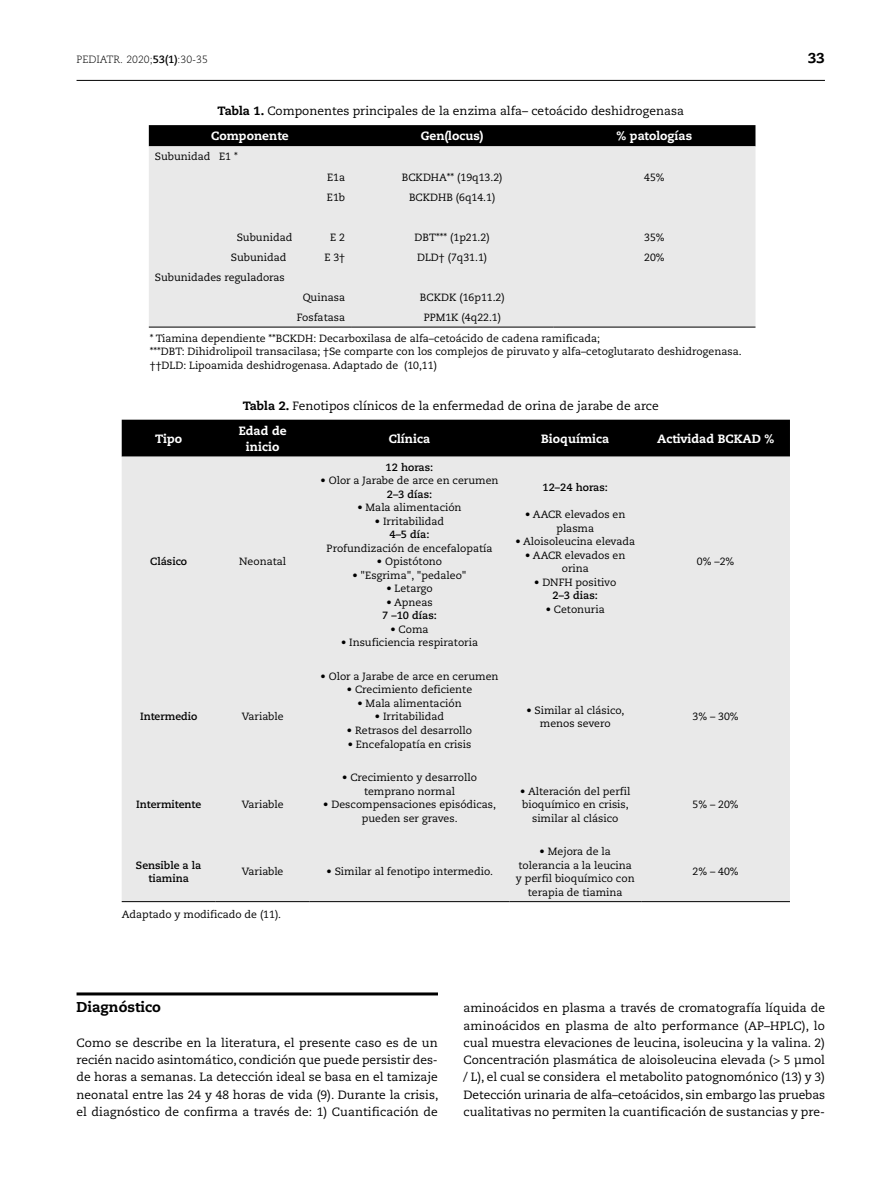
<style>
.page{position:relative;width:893px;height:1191px;background:#fff}
.page>*{position:absolute;margin:0;border:0;box-sizing:border-box;transform-origin:0 0}
.t1{font:800 14.25px "Caecilia LT Std";color:#000}
.t2{font:12px/17.2px "Caecilia LT Std";color:#000;text-align:justify}
.t3{font:800 12px/15.8px "Caecilia LT Std";color:#fff;text-align:center}
.t4{font:10.5px/13.5px "Caecilia LT Std";color:#000;text-align:center}
.t5{font:700 10.5px/13.5px "Caecilia LT Std";color:#000;text-align:center}
.t6{font:300 10.5px "Caecilia LT Std";color:#000}
.s1{font-weight:700}
.s2{font-weight:800}
</style>
<div class="page">
<hr style="left:77px;top:80px;width:748px;height:1px;background:#000">
<div style="left:149px;top:125px;width:606px;height:21px;background:#000"></div>
<div style="left:149px;top:146px;width:606px;height:181px;background:#e9e9e9"></div>
<hr style="left:149px;top:327px;width:202px;height:1px;background:#000">
<hr style="left:351px;top:327px;width:202px;height:1px;background:#000">
<hr style="left:553px;top:327px;width:202px;height:1px;background:#000">
<div style="left:122px;top:420px;width:668px;height:37px;background:#000"></div>
<div style="left:122px;top:457px;width:668px;height:444px;background:#e9e9e9"></div>
<hr style="left:122px;top:901px;width:94px;height:1px;background:#000">
<hr style="left:216px;top:901px;width:94px;height:1px;background:#000">
<hr style="left:310px;top:901px;width:199px;height:1px;background:#000">
<hr style="left:509px;top:901px;width:132px;height:1px;background:#000">
<hr style="left:641px;top:901px;width:149px;height:1px;background:#000">
<hr style="left:77px;top:992px;width:361px;height:3px;background:#000">
<p class="t6" style="left:77px;top:53px;width:133px">PEDIATR. 2020;<span class="s1">53(1)</span>:30-35</p>
<h1 class="t1" style="left:808px;top:49px;width:18px">33</h1>
<p class="t2" style="left:218px;top:102px;width:468px"><span class="s2">Tabla 1.</span> Componentes principales de la enzima alfa– cetoácido deshidrogenasa</p>
<p class="t3" style="left:211px;top:128px;width:79px">Componente</p>
<p class="t3" style="left:421px;top:128px;width:64px">Gen(locus)</p>
<p class="t3" style="left:617px;top:128px;width:77px">% patologías</p>
<p class="t4" style="left:155px;top:150px;width:84px">Subunidad E1 *</p>
<p class="t4" style="left:327px;top:170px;width:19px">E1a</p>
<p class="t4" style="left:402px;top:170px;width:102px">BCKDHA** (19q13.2)</p>
<p class="t4" style="left:644px;top:170px;width:22px">45%</p>
<p class="t4" style="left:327px;top:190px;width:20px">E1b</p>
<p class="t4" style="left:409px;top:190px;width:88px">BCKDHB (6q14.1)</p>
<p class="t4" style="left:237px;top:230px;width:57px">Subunidad</p>
<p class="t4" style="left:330px;top:230px;width:16px">E 2</p>
<p class="t4" style="left:415px;top:230px;width:77px">DBT*** (1p21.2)</p>
<p class="t4" style="left:644px;top:230px;width:22px">35%</p>
<p class="t4" style="left:231px;top:251px;width:57px">Subunidad</p>
<p class="t4" style="left:324px;top:251px;width:22px">E 3†</p>
<p class="t4" style="left:417px;top:251px;width:72px">DLD† (7q31.1)</p>
<p class="t4" style="left:644px;top:251px;width:22px">20%</p>
<p class="t4" style="left:155px;top:271px;width:131px">Subunidades reguladoras</p>
<p class="t4" style="left:303px;top:291px;width:44px">Quinasa</p>
<p class="t4" style="left:420px;top:291px;width:86px">BCKDK (16p11.2)</p>
<p class="t4" style="left:297px;top:311px;width:50px">Fosfatasa</p>
<p class="t4" style="left:424px;top:311px;width:79px">PPM1K (4q22.1)</p>
<p class="t4" style="left:150px;top:331px;width:593px;text-align:left">* Tiamina dependiente **BCKDH: Decarboxilasa de alfa–cetoácido de cadena ramificada;<br>***DBT: Dihidrolipoil transacilasa; †Se comparte con los complejos de piruvato y alfa–cetoglutarato deshidrogenasa. ††DLD: Lipoamida deshidrogenasa. Adaptado de (10,11)</p>
<p class="t2" style="left:243px;top:397px;width:418px"><span class="s2">Tabla 2.</span> Fenotipos clínicos de la enfermedad de orina de jarabe de arce</p>
<p class="t3" style="left:155px;top:431px;width:28px">Tipo</p>
<p class="t3" style="left:239px;top:423px;width:49px">Edad de inicio</p>
<p class="t3" style="left:389px;top:431px;width:43px">Clínica</p>
<p class="t3" style="left:541px;top:431px;width:70px">Bioquímica</p>
<p class="t3" style="left:657px;top:431px;width:119px">Actividad BCKAD %</p>
<p class="t5" style="left:150px;top:555px;width:38px">Clásico</p>
<p class="t4" style="left:239px;top:555px;width:48px">Neonatal</p>
<p class="t5" style="left:140px;top:710px;width:59px">Intermedio</p>
<p class="t4" style="left:242px;top:710px;width:43px">Variable</p>
<p class="t5" style="left:136px;top:798px;width:67px">Intermitente</p>
<p class="t4" style="left:242px;top:798px;width:43px">Variable</p>
<p class="t5" style="left:386px;top:460px;width:49px">12 horas:</p>
<p class="t4" style="left:321px;top:474px;width:179px">• Olor a Jarabe de arce en cerumen</p>
<p class="t5" style="left:387px;top:487px;width:47px">2–3 días:</p>
<p class="t4" style="left:357px;top:501px;width:106px">• Mala alimentación</p>
<p class="t4" style="left:375px;top:514px;width:71px">• Irritabilidad</p>
<p class="t5" style="left:389px;top:528px;width:42px">4–5 día:</p>
<p class="t4" style="left:327px;top:541px;width:167px">Profundización de encefalopatía</p>
<p class="t4" style="left:377px;top:555px;width:67px">• Opistótono</p>
<p class="t4" style="left:352px;top:568px;width:116px">• "Esgrima", "pedaleo"</p>
<p class="t4" style="left:386px;top:582px;width:48px">• Letargo</p>
<p class="t4" style="left:386px;top:595px;width:48px">• Apneas</p>
<p class="t5" style="left:382px;top:609px;width:56px">7 –10 días:</p>
<p class="t4" style="left:390px;top:622px;width:40px">• Coma</p>
<p class="t4" style="left:341px;top:636px;width:138px">• Insuficiencia respiratoria</p>
<p class="t4" style="left:321px;top:670px;width:179px">• Olor a Jarabe de arce en cerumen</p>
<p class="t4" style="left:347px;top:683px;width:127px">• Crecimiento deficiente</p>
<p class="t4" style="left:357px;top:697px;width:106px">• Mala alimentación</p>
<p class="t4" style="left:375px;top:710px;width:71px">• Irritabilidad</p>
<p class="t4" style="left:347px;top:724px;width:127px">• Retrasos del desarrollo</p>
<p class="t4" style="left:348px;top:737px;width:125px">• Encefalopatía en crisis</p>
<p class="t4" style="left:342px;top:771px;width:136px">• Crecimiento y desarrollo temprano normal</p>
<p class="t4" style="left:323px;top:798px;width:174px">• Descompensaciones episódicas, pueden ser graves.</p>
<p class="t5" style="left:136px;top:858px;width:67px">Sensible a la tiamina</p>
<p class="t4" style="left:242px;top:865px;width:43px">Variable</p>
<p class="t4" style="left:326px;top:865px;width:168px">• Similar al fenotipo intermedio.</p>
<p class="t4" style="left:122px;top:908px;width:161px">Adaptado y modificado de (11).</p>
<p class="t5" style="left:542px;top:481px;width:67px">12–24 horas:</p>
<p class="t4" style="left:525px;top:508px;width:102px">• AACR elevados en plasma</p>
<p class="t4" style="left:515px;top:535px;width:121px">• Aloisoleucina elevada</p>
<p class="t4" style="left:525px;top:548px;width:102px">• AACR elevados en orina</p>
<p class="t4" style="left:534px;top:575px;width:84px">• DNFH positivo</p>
<p class="t5" style="left:552px;top:589px;width:47px">2–3 dias:</p>
<p class="t4" style="left:546px;top:602px;width:60px">• Cetonuria</p>
<p class="t4" style="left:697px;top:555px;width:39px">0% –2%</p>
<p class="t4" style="left:526px;top:703px;width:100px">• Similar al clásico, menos severo</p>
<p class="t4" style="left:692px;top:710px;width:48px">3% – 30%</p>
<p class="t4" style="left:520px;top:784px;width:112px">• Alteración del perfil bioquímico en crisis, similar al clásico</p>
<p class="t4" style="left:516px;top:845px;width:120px">• Mejora de la tolerancia a la leucina y perfil bioquímico con terapia de tiamina</p>
<p class="t4" style="left:692px;top:798px;width:48px">5% – 20%</p>
<p class="t4" style="left:692px;top:865px;width:48px">2% – 40%</p>
<h1 class="t1" style="left:77px;top:998px;width:86px">Diagnóstico</h1>
<p class="t2" style="left:77px;top:1034px;width:363px">Como se describe en la literatura, el presente caso es de un recién nacido asintomático, condición que puede persistir des&shy;de horas a semanas. La detección ideal se basa en el tamizaje neonatal entre las 24 y 48 horas de vida (9). Durante la crisis, el diagnóstico de confirma a través de: 1) Cuantificación de</p>
<p class="t2" style="left:463px;top:1000px;width:363px">aminoácidos en plasma a través de cromatografía líquida de aminoácidos en plasma de alto performance (AP–HPLC), lo cual muestra elevaciones de leucina, isoleucina y la valina. 2)<br>Concentración plasmática de aloisoleucina elevada (&gt; 5 µmol / L), el cual se considera el metabolito patognomónico (13) y 3)<br>Detección urinaria de alfa–cetoácidos, sin embargo las pruebas cualitativas no permiten la cuantificación de sustancias y pre-</p>
</div>
